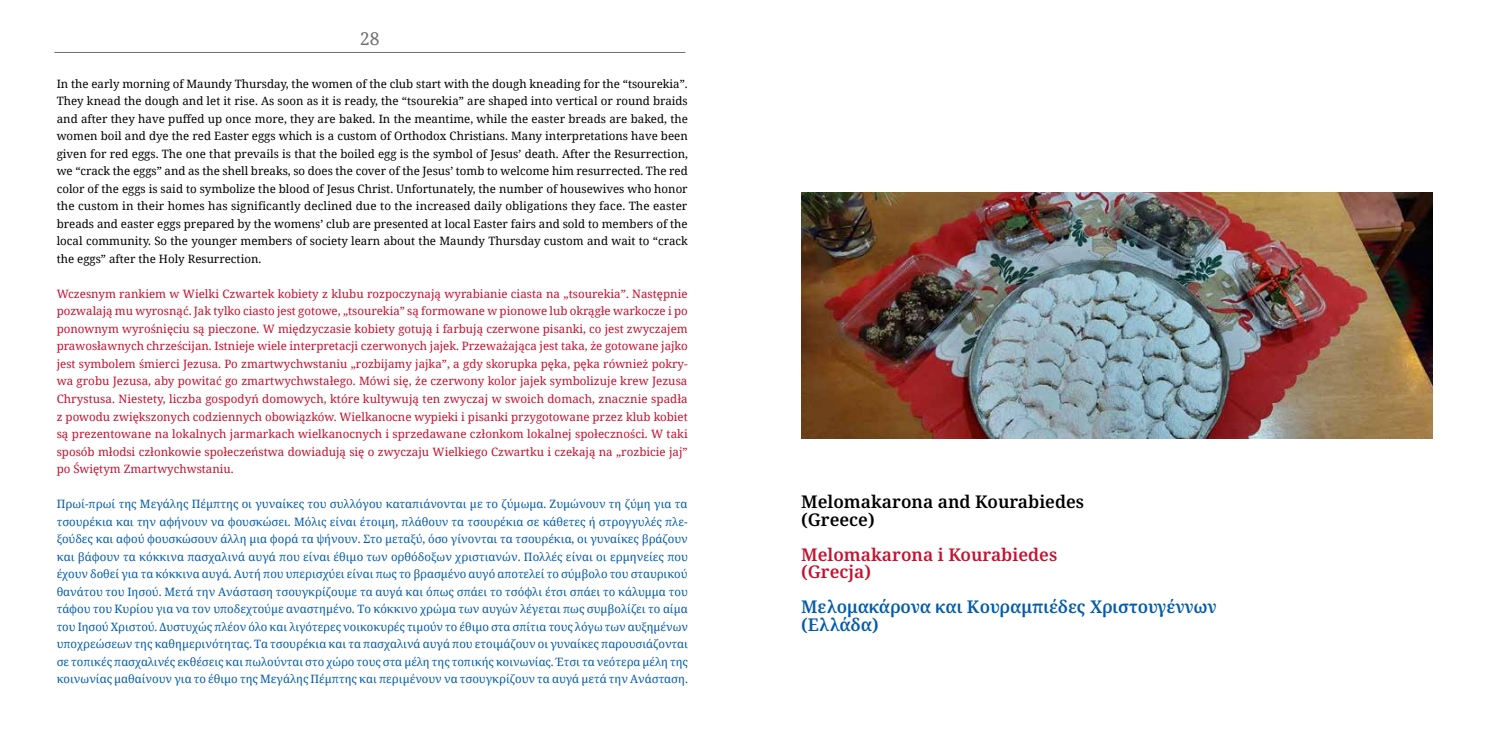
<style>
.page{position:relative;width:1489px;height:745px;background:#fff}
.page>*{position:absolute;margin:0;border:0;box-sizing:border-box;transform-origin:0 0}
.t1{font:600 17.5px/17.5px "Noto Serif";color:#005baa}
.t2{font:600 17.5px/17.5px "Noto Serif";color:#000}
.t3{font:600 17.5px/17.5px "Noto Serif";color:#c4122f}
.t4{font:17.5px "Noto Serif";color:#6d6e71}
.t5{font:11.5px/17.5px "Noto Serif";color:#005baa;text-align:justify}
.t6{font:11.5px/17.5px "Noto Serif";color:#c4122f;text-align:justify}
.t7{font:11.5px/17.5px "Noto Serif";color:#000;text-align:justify}
</style>
<div class="page">
<hr style="left:54px;top:52px;width:631px;height:1px;background:#6d6e71">
<img style="left:801px;top:193px;width:630px;height:245px">
<h1 class="t4" style="left:360px;top:27px;width:21px">28</h1>
<p class="t7" style="left:57px;top:74px;width:632px">In the early morning of Maundy Thursday, the women of the club start with the dough kneading for the “tsourekia”.<br>They knead the dough and let it rise. As soon as it is ready, the “tsourekia” are shaped into vertical or round braids and after they have puffed up once more, they are baked. In the meantime, while the easter breads are baked, the women boil and dye the red Easter eggs which is a custom of Orthodox Christians. Many interpretations have been given for red eggs. The one that prevails is that the boiled egg is the symbol of Jesus’ death. After the Resurrection, we “crack the eggs” and as the shell breaks, so does the cover of the Jesus’ tomb to welcome him resurrected. The red color of the eggs is said to symbolize the blood of Jesus Christ. Unfortunately, the number of housewives who honor the custom in their homes has significantly declined due to the increased daily obligations they face. The easter breads and easter eggs prepared by the womens’ club are presented at local Easter fairs and sold to members of the local community. So the younger members of society learn about the Maundy Thursday custom and wait to “crack the eggs” after the Holy Resurrection.</p>
<p class="t6" style="left:57px;top:284px;width:632px">Wczesnym rankiem w Wielki Czwartek kobiety z klubu rozpoczynają wyrabianie ciasta na „tsourekia”. Następnie pozwalają mu wyrosnąć. Jak tylko ciasto jest gotowe, „tsourekia” są formowane w pionowe lub okrągłe warkocze i po ponownym wyrośnięciu są pieczone. W międzyczasie kobiety gotują i farbują czerwone pisanki, co jest zwyczajem prawosławnych chrześcijan. Istnieje wiele interpretacji czerwonych jajek. Przeważająca jest taka, że gotowane jajko jest symbolem śmierci Jezusa. Po zmartwychwstaniu „rozbijamy jajka”, a gdy skorupka pęka, pęka również pokry&shy;wa grobu Jezusa, aby powitać go zmartwychwstałego. Mówi się, że czerwony kolor jajek symbolizuje krew Jezusa Chrystusa. Niestety, liczba gospodyń domowych, które kultywują ten zwyczaj w swoich domach, znacznie spadła z powodu zwiększonych codziennych obowiązków. Wielkanocne wypieki i pisanki przygotowane przez klub kobiet są prezentowane na lokalnych jarmarkach wielkanocnych i sprzedawane członkom lokalnej społeczności. W taki sposób młodsi członkowie społeczeństwa dowiadują się o zwyczaju Wielkiego Czwartku i czekają na „rozbicie jaj” po Świętym Zmartwychwstaniu.</p>
<p class="t5" style="left:57px;top:494px;width:632px">Πρωί-πρωί της Μεγάλης Πέμπτης οι γυναίκες του συλλόγου καταπιάνονται με το ζύμωμα. Ζυμώνουν τη ζύμη για τα τσουρέκια και την αφήνουν να φουσκώσει. Μόλις είναι έτοιμη, πλάθουν τα τσουρέκια σε κάθετες ή στρογγυλές πλε&shy;ξούδες και αφού φουσκώσουν άλλη μια φορά τα ψήνουν. Στο μεταξύ, όσο γίνονται τα τσουρέκια, οι γυναίκες βράζουν και βάφουν τα κόκκινα πασχαλινά αυγά που είναι έθιμο των ορθόδοξων χριστιανών. Πολλές είναι οι ερμηνείες που έχουν δοθεί για τα κόκκινα αυγά. Αυτή που υπερισχύει είναι πως το βρασμένο αυγό αποτελεί το σύμβολο του σταυρικού θανάτου του Ιησού. Μετά την Ανάσταση τσουγκρίζουμε τα αυγά και όπως σπάει το τσόφλι έτσι σπάει το κάλυμμα του τάφου του Κυρίου για να τον υποδεχτούμε αναστημένο. Το κόκκινο χρώμα των αυγών λέγεται πως συμβολίζει το αίμα του Ιησού Χριστού. Δυστυχώς πλέον όλο και λιγότερες νοικοκυρές τιμούν το έθιμο στα σπίτια τους λόγω των αυξημένων υποχρεώσεων της καθημερινότητας. Τα τσουρέκια και τα πασχαλινά αυγά που ετοιμάζουν οι γυναίκες παρουσιάζονται σε τοπικές πασχαλινές εκθέσεις και πωλούνται στο χώρο τους στα μέλη της τοπικής κοινωνίας. Έτσι τα νεότερα μέλη της κοινωνίας μαθαίνουν για το έθιμο της Μεγάλης Πέμπτης και περιμένουν να τσουγκρίζουν τα αυγά μετά την Ανάσταση.</p>
<h1 class="t2" style="left:801px;top:493px;width:284px">Melomakarona and Kourabiedes (Greece)</h1>
<h1 class="t3" style="left:801px;top:545px;width:257px">Melomakarona i Kourabiedes (Grecja)</h1>
<h1 class="t1" style="left:801px;top:598px;width:417px">Μελομακάρονα και Κουραμπιέδες Χριστουγέννων (Ελλάδα)</h1>
</div>
